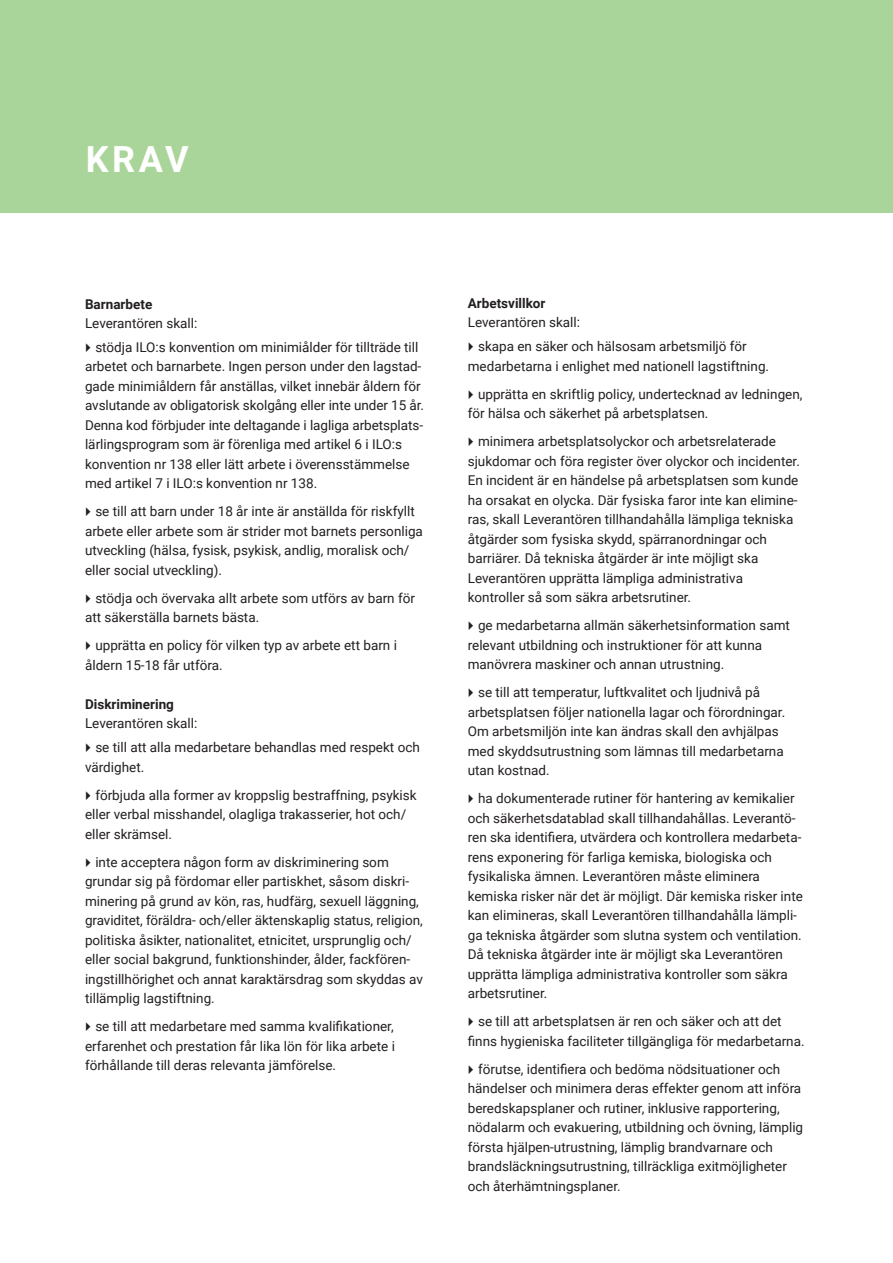
<style>
.page{position:relative;width:893px;height:1263px;background:#fff}
.page>*{position:absolute;margin:0;border:0;box-sizing:border-box;transform-origin:0 0}
.t1{font:700 36px "Roboto";color:#fff}
.t2{font:13.5px/19.5px "Roboto";color:#231f20}
.t3{font:700 13.5px "Roboto";color:#231f20}
</style>
<div class="page">
<div style="left:0;top:0;width:893px;height:213px;background:#aad59a"></div>
<h1 class="t1" style="left:86px;top:134px;width:105px">KRAV</h1>
<p class="t3" style="left:85px;top:294px;width:69px">Barnarbete</p>
<p class="t2" style="left:95px;top:311px;width:325px;line-height:23.7px;text-indent:-10px">Leverantören skall:<br>stödja ILO:s konvention om minimiålder för tillträde till</p>
<p class="t2" style="left:85px;top:356px;width:340px">arbetet och barnarbete. Ingen person under den lagstad&shy;gade minimiåldern får anställas, vilket innebär åldern för avslutande av obligatorisk skolgång eller inte under 15 år.<br>Denna kod förbjuder inte deltagande i lagliga arbetsplats&shy;lärlingsprogram som är förenliga med artikel 6 i ILO:s konvention nr 138 eller lätt arbete i överensstämmelse med artikel 7 i ILO:s konvention nr 138.</p>
<p class="t2" style="left:85px;top:501px;width:339px;text-indent:10px">se till att barn under 18 år inte är anställda för riskfyllt arbete eller arbete som är strider mot barnets personliga utveckling (hälsa, fysisk, psykisk, andlig, moralisk och/ eller social utveckling).</p>
<p class="t2" style="left:85px;top:588px;width:331px;text-indent:10px">stödja och övervaka allt arbete som utförs av barn för att säkerställa barnets bästa.</p>
<p class="t2" style="left:85px;top:635px;width:313px;text-indent:10px">upprätta en policy för vilken typ av arbete ett barn i åldern 15-18 får utföra.</p>
<p class="t3" style="left:85px;top:694px;width:90px">Diskriminering</p>
<p class="t2" style="left:95px;top:711px;width:326px;line-height:23.7px;text-indent:-10px">Leverantören skall:<br>se till att alla medarbetare behandlas med respekt och</p>
<p class="t2" style="left:95px;top:752px;width:323px;line-height:28px;text-indent:-10px">värdighet.<br>förbjuda alla former av kroppslig bestraffning, psykisk</p>
<p class="t2" style="left:85px;top:804px;width:323px">eller verbal misshandel, olagliga trakasserier, hot och/ eller skrämsel.</p>
<p class="t2" style="left:85px;top:851px;width:339px;text-indent:10px">inte acceptera någon form av diskriminering som grundar sig på fördomar eller partiskhet, såsom diskri&shy;minering på grund av kön, ras, hudfärg, sexuell läggning, graviditet, föräldra- och/eller äktenskaplig status, religion, politiska åsikter, nationalitet, etnicitet, ursprunglig och/ eller social bakgrund, funktionshinder, ålder, fackfören&shy;ingstillhörighet och annat karaktärsdrag som skyddas av tillämplig lagstiftning.</p>
<p class="t2" style="left:85px;top:1016px;width:311px;text-align:justify;text-indent:10px">se till att medarbetare med samma kvalifikationer, erfarenhet och prestation får lika lön för lika arbete i förhållande till deras relevanta jämförelse.</p>
<p class="t3" style="left:468px;top:293px;width:79px">Arbetsvillkor</p>
<p class="t2" style="left:478px;top:310px;width:270px;line-height:23.7px;text-indent:-10px">Leverantören skall:<br>skapa en säker och hälsosam arbetsmiljö för</p>
<p class="t2" style="left:478px;top:351px;width:326px;line-height:28px;text-indent:-10px">medarbetarna i enlighet med nationell lagstiftning. upprätta en skriftlig policy, undertecknad av ledningen,</p>
<p class="t2" style="left:478px;top:399px;width:299px;line-height:28px;text-indent:-10px">för hälsa och säkerhet på arbetsplatsen.<br>minimera arbetsplatsolyckor och arbetsrelaterade</p>
<p class="t2" style="left:468px;top:450px;width:334px">sjukdomar och föra register över olyckor och incidenter.<br>En incident är en händelse på arbetsplatsen som kunde ha orsakat en olycka. Där fysiska faror inte kan elimine&shy;ras, skall Leverantören tillhandahålla lämpliga tekniska åtgärder som fysiska skydd, spärranordningar och barriärer. Då tekniska åtgärder är inte möjligt ska Leverantören upprätta lämpliga administrativa kontroller så som säkra arbetsrutiner.</p>
<p class="t2" style="left:468px;top:615px;width:324px;text-indent:10px">ge medarbetarna allmän säkerhetsinformation samt relevant utbildning och instruktioner för att kunna manövrera maskiner och annan utrustning.</p>
<p class="t2" style="left:468px;top:682px;width:319px;text-indent:10px">se till att temperatur, luftkvalitet och ljudnivå på arbetsplatsen följer nationella lagar och förordningar.<br>Om arbetsmiljön inte kan ändras skall den avhjälpas med skyddsutrustning som lämnas till medarbetarna utan kostnad.</p>
<p class="t2" style="left:468px;top:788px;width:337px;text-indent:10px">ha dokumenterade rutiner för hantering av kemikalier och säkerhetsdatablad skall tillhandahållas. Leverantö&shy;ren ska identifiera, utvärdera och kontrollera medarbeta&shy;rens exponering för farliga kemiska, biologiska och fysikaliska ämnen. Leverantören måste eliminera kemiska risker när det är möjligt. Där kemiska risker inte kan elimineras, skall Leverantören tillhandahålla lämpli&shy;ga tekniska åtgärder som slutna system och ventilation.<br>Då tekniska åtgärder inte är möjligt ska Leverantören upprätta lämpliga administrativa kontroller som säkra arbetsrutiner.</p>
<p class="t2" style="left:468px;top:1011px;width:338px;text-indent:10px">se till att arbetsplatsen är ren och säker och att det finns hygieniska faciliteter tillgängliga för medarbetarna.</p>
<p class="t2" style="left:468px;top:1058px;width:337px;text-indent:10px">förutse, identifiera och bedöma nödsituationer och händelser och minimera deras effekter genom att införa beredskapsplaner och rutiner, inklusive rapportering, nödalarm och evakuering, utbildning och övning, lämplig första hjälpen-utrustning, lämplig brandvarnare och brandsläckningsutrustning, tillräckliga exitmöjligheter och återhämtningsplaner.</p>
</div>
